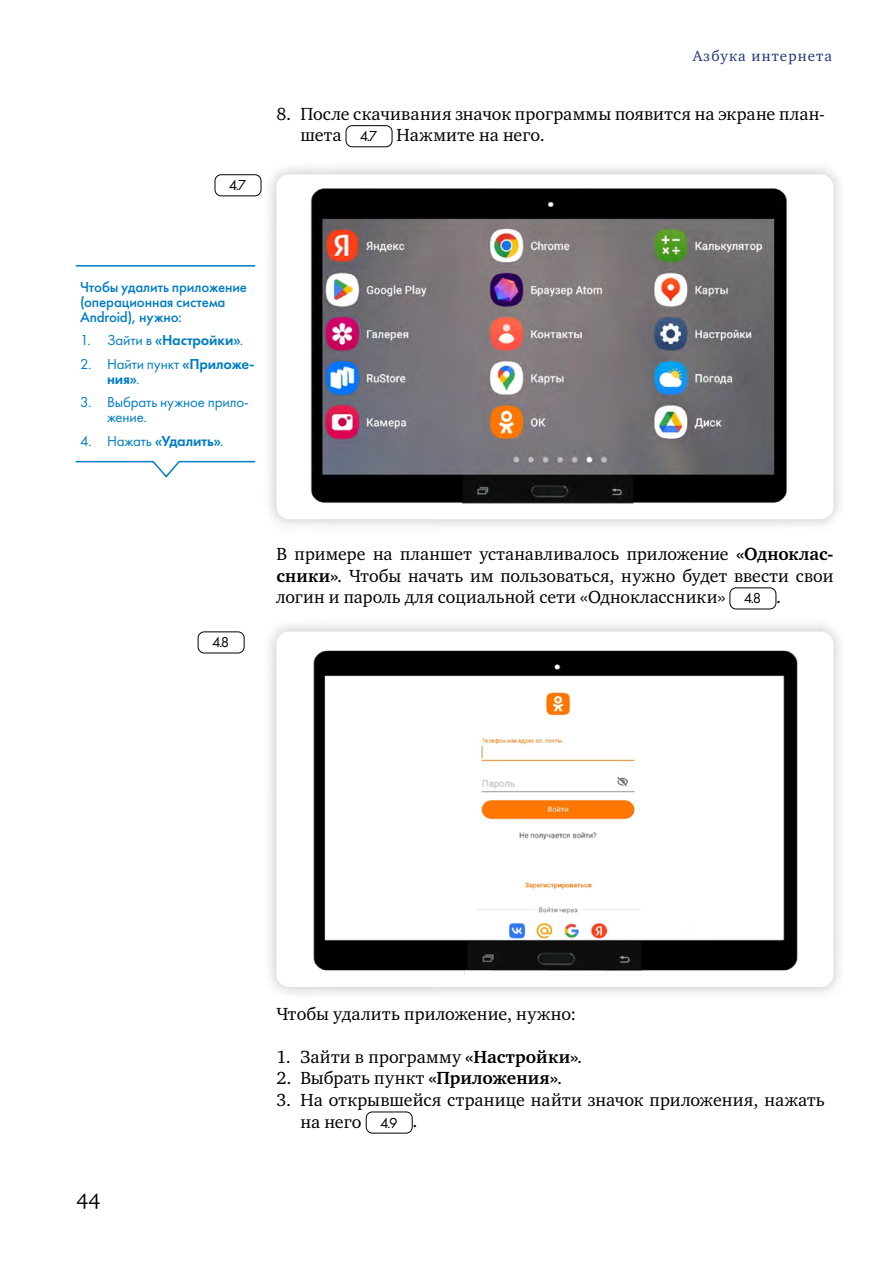
<style>
.page{position:relative;width:893px;height:1263px;background:#fff}
.page>*{position:absolute;margin:0;border:0;box-sizing:border-box;transform-origin:0 0}
.t1{font:21px "Charter ITC";color:#000}
.t2{font:18px/21.6px "Charter C";letter-spacing:.01em;color:#000}
.t3{font:18px/21.6px "Charter ITC";letter-spacing:.005em;color:#000;text-align:justify}
.t4{font:15px/15px "Futura PT Book";letter-spacing:-.01em;color:#007dc5}
.t5{font:15px/15px "Futura PT Medium";letter-spacing:-.01em;color:#007dc5}
.t6{font:600 15px "Futura PT";letter-spacing:-.01em;color:#007dc5}
.t7{font:15px "Charter ITC";letter-spacing:.075em;color:#213679}
.t8{font:15px "Futura PT Book";color:#000}
.s1{font-family:"Futura PT Book";font-size:15px}
.s2{font-family:"Futura PT Book";font-weight:400}
.s3{font-family:"Futura PT";font-weight:600}
.s4{font-family:"Charter C";font-weight:700}
.s5{font-weight:700}
.s6{font-family:"Charter ITC"}
</style>
<div class="page">
<div style="left:346px;top:125px;width:46px;height:22px;border:1px solid #000;border-radius:6px"></div>
<div style="left:729px;top:587px;width:47px;height:22px;border:1px solid #000;border-radius:6px"></div>
<div style="left:366px;top:1111px;width:47px;height:22px;border:1px solid #000;border-radius:6px"></div>
<div style="left:263px;top:161px;width:585px;height:372px;background:#000;opacity:.25"></div>
<div style="left:276px;top:174px;width:557px;height:345px;background:#fff;border-radius:13px"></div>
<div style="left:263px;top:618px;width:585px;height:383px;background:#000;opacity:.25"></div>
<div style="left:276px;top:631px;width:557px;height:356px;background:#fff;border-radius:13px"></div>
<img style="left:283px;top:188px;width:504px;height:331px">
<img style="left:313px;top:650px;width:485px;height:325px">
<div style="left:215px;top:174px;width:46px;height:22px;border:1px solid #000;border-radius:6px"></div>
<div style="left:198px;top:631px;width:46px;height:22px;border:1px solid #000;border-radius:6px"></div>
<hr style="left:76px;top:265px;width:179px;height:2px;background:#007dc5">
<svg style="left:75px;top:460px;width:181px;height:18px"></svg>
<p class="t8" style="left:229px;top:176px;width:19px">4.7</p>
<p class="t7" style="left:693px;top:46px;width:141px">Азбука интернета</p>
<p class="t2" style="left:300px;top:103px;width:526px;text-indent:-24px">8. После скачивания значок программы появится на экране план&shy;шета <span class="s1">4.7</span> Нажмите на него.</p>
<p class="t5" style="left:80px;top:279px;width:169px">Чтобы удалить приложение (операционная система<br>Android), нужно:</p>
<p class="t6" style="left:80px;top:331px;width:165px"><span class="s2">1. Зайти в</span> «Настройки»<span class="s2">.</span></p>
<p class="t4" style="left:80px;top:356px;width:176px">2. Найти пункт <span class="s3">«Приложе-</span></p>
<p class="t6" style="left:107px;top:369px;width:34px">ния»<span class="s2">.</span></p>
<p class="t4" style="left:107px;top:395px;width:144px;text-indent:-27px">3. Выбрать нужное прило&shy;жение.</p>
<p class="t4" style="left:80px;top:433px;width:145px">4. Нажать <span class="s3">«Удалить»</span>.</p>
<p class="t8" style="left:212px;top:633px;width:19px">4.8</p>
<p class="t3" style="left:276px;top:543px;width:559px">В примере на планшет устанавливалось приложение <span class="s4">«Одноклас&shy;сники»</span>. Чтобы начать им пользоваться, нужно будет ввести свои логин и пароль для социальной сети «Одноклассники» <span class="s1">4.8</span> .</p>
<p class="t1" style="left:77px;top:1187px;width:25px">44</p>
<p class="t3" style="left:276px;top:1003px;width:301px">Чтобы удалить приложение, нужно:</p>
<p class="t2" style="left:276px;top:1046px;width:307px">1. Зайти в программу <span class="s5">«Настройки»</span>.</p>
<p class="t2" style="left:276px;top:1067px;width:287px">2. Выбрать пункт <span class="s5">«Приложения»</span>.</p>
<p class="t2" style="left:300px;top:1089px;width:526px;text-indent:-24px">3. На открывшейся странице найти значок приложения, нажать на него <span class="s1">4.9</span> <span class="s6">.</span></p>
</div>
